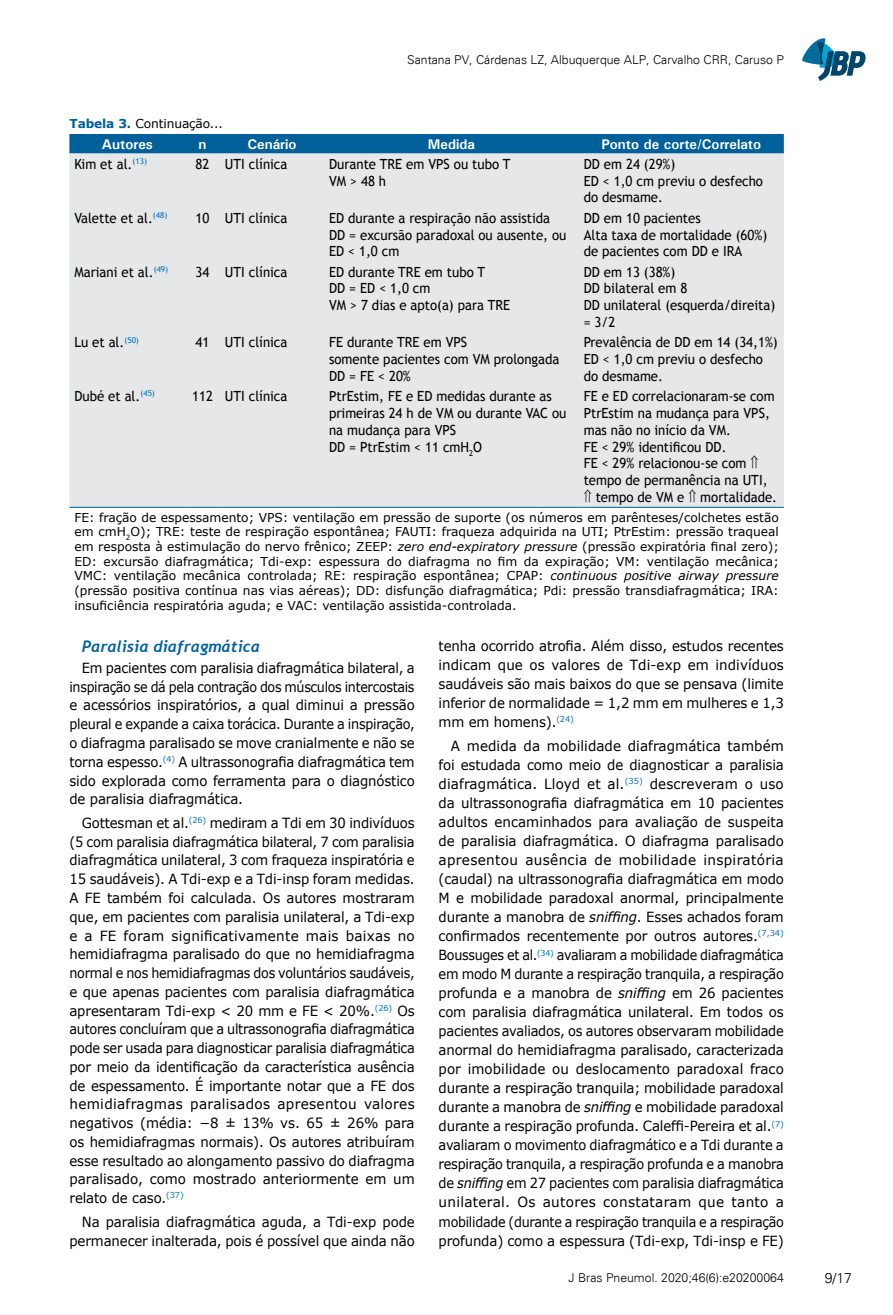
<style>
.page{position:relative;width:893px;height:1315px;background:#fff}
.page>*{position:absolute;margin:0;border:0;box-sizing:border-box;transform-origin:0 0}
.t1{font:italic 700 15.75px "Trebuchet";color:#01609a}
.t2{font:14px/18.7px "Verdana";letter-spacing:-.01em;color:#000;text-align:justify;scale:.94 1}
.t3{font:14px/19.1px "Verdana";letter-spacing:-.01em;color:#000;text-align:justify;scale:.96 1}
.t4{font:14px/16.8px "Trebuchet MS";color:#000;scale:.94 1}
.t5{font:14px/19.1px "Verdana";letter-spacing:-.01em;color:#000;text-align:right;scale:.95 1}
.t6{font:700 14px "Univers";color:#fff}
.t7{font:300 14px "Univers";color:#000}
.t8{font:12.25px/14.7px "Verdana";color:#000;text-align:justify}
.t9{font:300 12.25px "Univers";color:#000}
.s1{font-weight:700;color:#01609a}
.s2{font-style:italic}
</style>
<div class="page">
<svg style="left:802px;top:38px;width:64px;height:43px"></svg>
<div style="left:69px;top:134px;width:715px;height:20px;background:#01609a"></div>
<div style="left:69px;top:154px;width:715px;height:353px;background:#e6e7e8"></div>
<hr style="left:69px;top:507px;width:116px;height:1px;background:#01609a">
<hr style="left:185px;top:507px;width:35px;height:1px;background:#01609a">
<hr style="left:220px;top:507px;width:104px;height:1px;background:#01609a">
<hr style="left:324px;top:507px;width:255px;height:1px;background:#01609a">
<hr style="left:579px;top:507px;width:205px;height:1px;background:#01609a">
<p class="t8" style="left:69px;top:117px;width:155px"><span class="s1">Tabela 3.</span> Continuação...</p>
<p class="t9" style="left:407px;top:52px;width:378px">Santana PV, Cárdenas LZ, Albuquerque ALP, Carvalho CRR, Caruso P</p>
<p class="t6" style="left:102px;top:135px;width:53px">Autores</p>
<p class="t6" style="left:199px;top:135px;width:10px">n</p>
<p class="t6" style="left:247px;top:135px;width:51px">Cenário</p>
<p class="t6" style="left:428px;top:135px;width:49px">Medida</p>
<p class="t6" style="left:601px;top:135px;width:161px">Ponto de corte/Correlato</p>
<p class="t4" style="left:74px;top:156px;width:79px">Kim et al.<sup>(13)</sup></p>
<p class="t4" style="left:196px;top:156px;width:99px">82 UTI clínica</p>
<p class="t4" style="left:329px;top:156px;width:195px">Durante TRE em VPS ou tubo T<br>VM &gt; 48 h</p>
<p class="t4" style="left:584px;top:156px;width:192px">DD em 24 (29%)<br>ED &lt; 1,0 cm previu o desfecho do desmame.</p>
<p class="t4" style="left:74px;top:209px;width:101px">Valette et al.<sup>(48)</sup></p>
<p class="t4" style="left:196px;top:209px;width:99px">10 UTI clínica</p>
<p class="t4" style="left:329px;top:209px;width:254px">ED durante a respiração não assistida<br>DD = excursão paradoxal ou ausente, ou<br>ED &lt; 1,0 cm</p>
<p class="t4" style="left:584px;top:209px;width:197px">DD em 10 pacientes<br>Alta taxa de mortalidade (60%) de pacientes com DD e IRA</p>
<p class="t4" style="left:74px;top:263px;width:101px">Mariani et al.<sup>(49)</sup></p>
<p class="t4" style="left:196px;top:263px;width:99px">34 UTI clínica</p>
<p class="t4" style="left:329px;top:263px;width:194px">ED durante TRE em tubo T<br>DD = ED &lt; 1,0 cm<br>VM &gt; 7 dias e apto(a) para TRE</p>
<p class="t4" style="left:584px;top:263px;width:205px">DD em 13 (38%)<br>DD bilateral em 8<br>DD unilateral (esquerda/direita) = 3/2</p>
<p class="t4" style="left:74px;top:334px;width:70px">Lu et al.<sup>(50)</sup></p>
<p class="t4" style="left:196px;top:334px;width:99px">41 UTI clínica</p>
<p class="t4" style="left:329px;top:334px;width:247px">FE durante TRE em VPS<br>somente pacientes com VM prolongada<br>DD = FE &lt; 20%</p>
<p class="t4" style="left:584px;top:334px;width:208px">Prevalência de DD em 14 (34,1%)<br>ED &lt; 1,0 cm previu o desfecho do desmame.</p>
<p class="t4" style="left:74px;top:388px;width:87px">Dubé et al.<sup>(45)</sup></p>
<p class="t4" style="left:192px;top:388px;width:103px">112 UTI clínica</p>
<p class="t4" style="left:329px;top:388px;width:254px">PtrEstim, FE e ED medidas durante as primeiras 24 h de VM ou durante VAC ou na mudança para VPS<br>DD = PtrEstim &lt; 11 cmH<sub>2</sub>O</p>
<p class="t4" style="left:584px;top:388px;width:207px">FE e ED correlacionaram-se com<br>PtrEstim na mudança para VPS, mas não no início da VM.<br>FE &lt; 29% identificou DD.<br>FE &lt; 29% relacionou-se com ⇑ tempo de permanência na UTI, ⇑ tempo de VM e ⇑ mortalidade.</p>
<p class="t8" style="left:74px;top:510px;width:706px">FE: fração de espessamento; VPS: ventilação em pressão de suporte (os números em parênteses/colchetes estão em cmH<sub>2</sub>O); TRE: teste de respiração espontânea; FAUTI: fraqueza adquirida na UTI; PtrEstim: pressão traqueal em resposta à estimulação do nervo frênico; ZEEP: <span class="s2">zero end-expiratory pressure</span> (pressão expiratória final zero); ED: excursão diafragmática; Tdi-exp: espessura do diafragma no fim da expiração; VM: ventilação mecânica; VMC: ventilação mecânica controlada; RE: respiração espontânea; CPAP: <span class="s2">continuous positive airway pressure </span>(pressão positiva contínua nas vias aéreas); DD: disfunção diafragmática; Pdi: pressão transdiafragmática; IRA: insuficiência respiratória aguda; e VAC: ventilação assistida-controlada.</p>
<p class="t1" style="left:82px;top:636px;width:180px">Paralisia diafragmática</p>
<p class="t2" style="left:69px;top:659px;width:369px;text-indent:12px">Em pacientes com paralisia diafragmática bilateral, a inspiração se dá pela contração dos músculos intercostais e acessórios inspiratórios, a qual diminui a pressão pleural e expande a caixa torácica. Durante a inspiração, o diafragma paralisado se move cranialmente e não se torna espesso.<sup>(4)</sup> A ultrassonografia diafragmática tem sido explorada como ferramenta para o diagnóstico de paralisia diafragmática.</p>
<p class="t2" style="left:69px;top:813px;width:369px;text-indent:12px">Gottesman et al.<sup>(26)</sup> mediram a Tdi em 30 indivíduos (5 com paralisia diafragmática bilateral, 7 com paralisia diafragmática unilateral, 3 com fraqueza inspiratória e 15 saudáveis). A Tdi-exp e a Tdi-insp foram medidas.<br>A FE também foi calculada. Os autores mostraram que, em pacientes com paralisia unilateral, a Tdi-exp e a FE foram significativamente mais baixas no hemidiafragma paralisado do que no hemidiafragma normal e nos hemidiafragmas dos voluntários saudáveis, e que apenas pacientes com paralisia diafragmática apresentaram Tdi-exp &lt; 20 mm e FE &lt; 20%.<sup>(26)</sup> Os autores concluíram que a ultrassonografia diafragmática pode ser usada para diagnosticar paralisia diafragmática por meio da identificação da característica ausência de espessamento. É importante notar que a FE dos hemidiafragmas paralisados apresentou valores negativos (média: −8 ± 13% vs. 65 ± 26% para os hemidiafragmas normais). Os autores atribuíram esse resultado ao alongamento passivo do diafragma paralisado, como mostrado anteriormente em um relato de caso.<sup>(37)</sup></p>
<p class="t5" style="left:69px;top:1212px;width:365px">Na paralisia diafragmática aguda, a Tdi-exp pode permanecer inalterada, pois é possível que ainda não</p>
<p class="t5" style="left:439px;top:636px;width:365px;text-align:justify">tenha ocorrido atrofia. Além disso, estudos recentes indicam que os valores de Tdi-exp em indivíduos saudáveis são mais baixos do que se pensava (limite inferior de normalidade = 1,2 mm em mulheres e 1,3 mm em homens).<sup>(24)</sup></p>
<p class="t3" style="left:439px;top:736px;width:361px;text-indent:12px">A medida da mobilidade diafragmática também foi estudada como meio de diagnosticar a paralisia diafragmática. Lloyd et al.<sup>(35)</sup> descreveram o uso da ultrassonografia diafragmática em 10 pacientes adultos encaminhados para avaliação de suspeita de paralisia diafragmática. O diafragma paralisado apresentou ausência de mobilidade inspiratória (caudal) na ultrassonografia diafragmática em modo M e mobilidade paradoxal anormal, principalmente durante a manobra de <span class="s2">sniffing</span>. Esses achados foram confirmados recentemente por outros autores.<sup>(7,34)<br></sup>Boussuges et al.<sup>(34)</sup> avaliaram a mobilidade diafragmática em modo M durante a respiração tranquila, a respiração profunda e a manobra de <span class="s2">sniffing</span> em 26 pacientes com paralisia diafragmática unilateral. Em todos os pacientes avaliados, os autores observaram mobilidade anormal do hemidiafragma paralisado, caracterizada por imobilidade ou deslocamento paradoxal fraco durante a respiração tranquila; mobilidade paradoxal durante a manobra de <span class="s2">sniffing</span> e mobilidade paradoxal durante a respiração profunda. Caleffi-Pereira et al.<sup>(7) </sup>avaliaram o movimento diafragmático e a Tdi durante a respiração tranquila, a respiração profunda e a manobra de <span class="s2">sniffing</span> em 27 pacientes com paralisia diafragmática unilateral. Os autores constataram que tanto a mobilidade (durante a respiração tranquila e a respiração profunda) como a espessura (Tdi-exp, Tdi-insp e FE)</p>
<p class="t9" style="left:569px;top:1270px;width:217px">J Bras Pneumol. 2020;46(6):e20200064</p>
<p class="t7" style="left:825px;top:1269px;width:29px">9/17</p>
</div>
